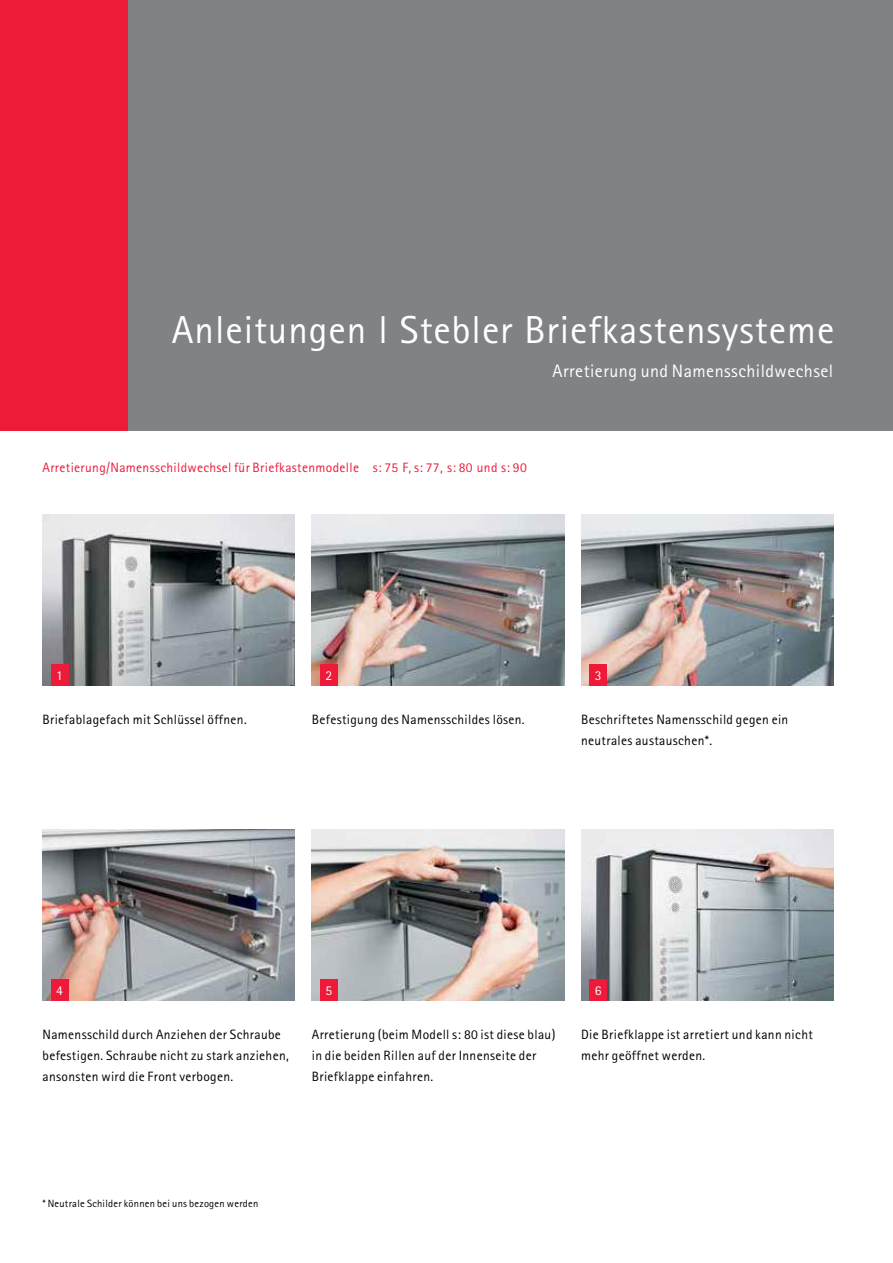
<style>
.page{position:relative;width:893px;height:1263px;background:#fff}
.page>*{position:absolute;margin:0;border:0;box-sizing:border-box;transform-origin:0 0}
.t1{font:39px "Rotis Sans Serif Std";letter-spacing:.025em;color:#fff}
.t2{font:18px "Rotis Sans Serif Std";letter-spacing:.025em;color:#fff}
.t3{font:13.5px/21px "Rotis Sans Serif Std";letter-spacing:.025em;color:#000}
.t4{font:13.5px "Rotis Sans Serif Std";letter-spacing:.025em;color:#ed1a39}
.t5{font:13.5px "Rotis Sans Serif Std";color:#fff}
.t6{font:10.5px "Rotis Sans Serif Std";letter-spacing:.025em;color:#000}
</style>
<div class="page">
<div style="left:0;top:0;width:893px;height:430px;background:#808285"></div>
<div style="left:0;top:0;width:128px;height:430px;background:#ed1a39"></div>
<img style="left:43px;top:514px;width:252px;height:171px">
<img style="left:312px;top:514px;width:252px;height:171px">
<img style="left:581px;top:514px;width:252px;height:171px">
<img style="left:43px;top:829px;width:252px;height:171px">
<div style="left:51px;top:664px;width:17px;height:21px;background:#ed1a39"></div>
<div style="left:320px;top:664px;width:17px;height:21px;background:#ed1a39"></div>
<div style="left:590px;top:664px;width:17px;height:21px;background:#ed1a39"></div>
<div style="left:51px;top:979px;width:17px;height:21px;background:#ed1a39"></div>
<img style="left:312px;top:829px;width:252px;height:171px">
<div style="left:320px;top:979px;width:17px;height:21px;background:#ed1a39"></div>
<img style="left:581px;top:829px;width:252px;height:171px">
<div style="left:590px;top:979px;width:17px;height:21px;background:#ed1a39"></div>
<h1 class="t1" style="left:172px;top:307px;width:664px">Anleitungen l Stebler Briefkastensysteme</h1>
<h2 class="t2" style="left:553px;top:361px;width:282px">Arretierung und Namensschildwechsel</h2>
<p class="t4" style="left:43px;top:460px;width:486px">Arretierung/Namensschildwechsel für Briefkastenmodelle s: 75 F, s: 77, s: 80 und s: 90</p>
<p class="t5" style="left:56px;top:667px;width:8px">1</p>
<p class="t5" style="left:325px;top:667px;width:8px">2</p>
<p class="t5" style="left:595px;top:667px;width:8px">3</p>
<p class="t3" style="left:43px;top:709px;width:206px">Briefablagefach mit Schlüssel öffnen.</p>
<p class="t3" style="left:312px;top:709px;width:214px">Befestigung des Namensschildes lösen.</p>
<p class="t3" style="left:581px;top:709px;width:209px">Beschriftetes Namensschild gegen ein neutrales austauschen*.</p>
<p class="t5" style="left:56px;top:982px;width:8px">4</p>
<p class="t3" style="left:43px;top:1024px;width:248px">Namensschild durch Anziehen der Schraube befestigen. Schraube nicht zu stark anziehen, ansonsten wird die Front verbogen.</p>
<p class="t5" style="left:325px;top:982px;width:8px">5</p>
<p class="t3" style="left:312px;top:1024px;width:245px">Arretierung (beim Modell s: 80 ist diese blau) in die beiden Rillen auf der Innenseite der<br>Briefklappe einfahren.</p>
<p class="t5" style="left:595px;top:982px;width:8px">6</p>
<p class="t3" style="left:581px;top:1024px;width:233px">Die Briefklappe ist arretiert und kann nicht mehr geöffnet werden.</p>
<p class="t6" style="left:43px;top:1197px;width:217px">* Neutrale Schilder können bei uns bezogen werden</p>
</div>
